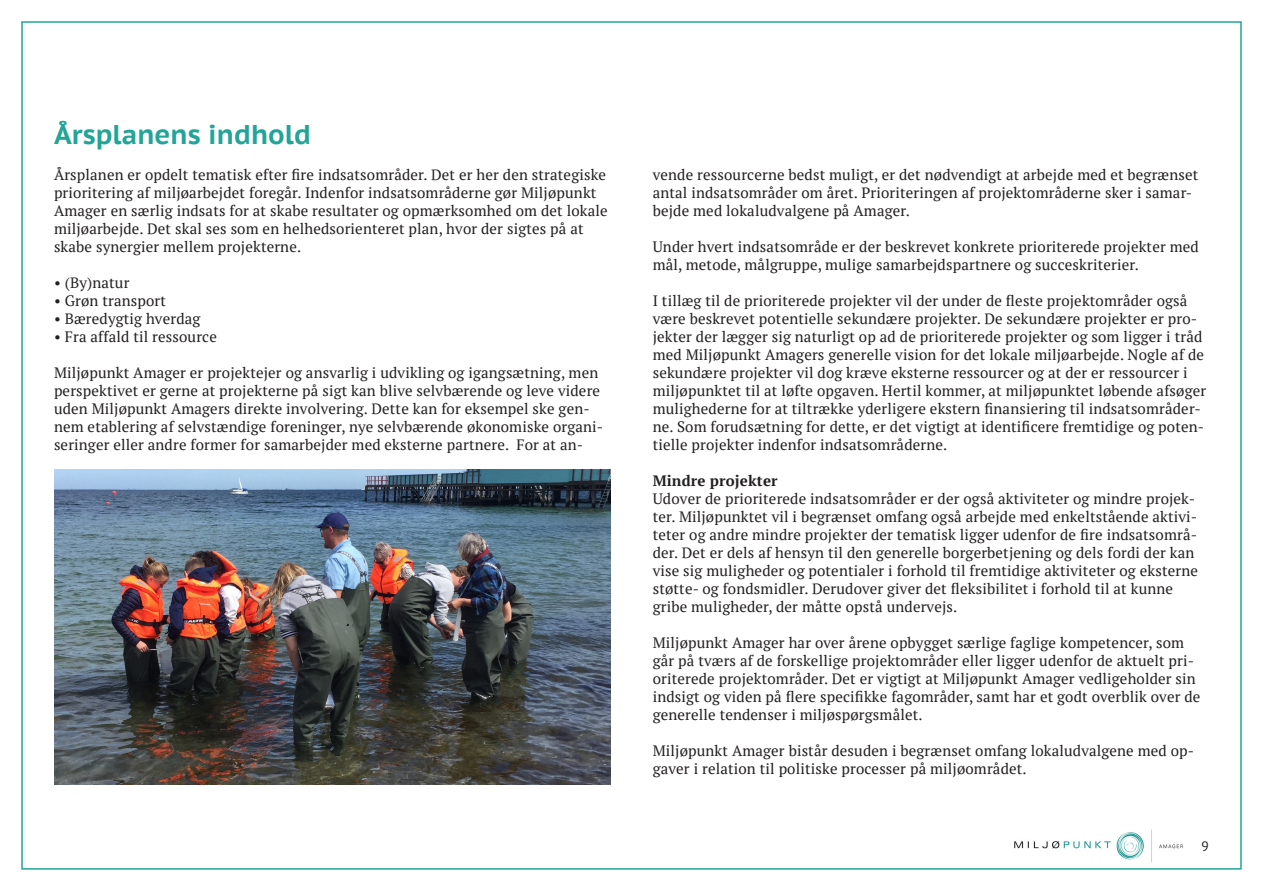
<style>
.page{position:relative;width:1263px;height:893px;background:#fff}
.page>*{position:absolute;margin:0;border:0;box-sizing:border-box;transform-origin:0 0}
.t1{font:700 27px "PT Sans Caption";color:#22a596}
.t2{font:15px/18px "PT Serif";letter-spacing:.01em;color:#231f20}
.t3{font:700 15px "PT Serif";letter-spacing:.01em;color:#231f20}
.t4{font:13.5px "PT Sans";color:#231f20}
</style>
<div class="page">
<img style="left:1014px;top:829px;width:169px;height:33px">
<img style="left:54px;top:469px;width:556px;height:315px">
<h1 class="t1" style="left:54px;top:121px;width:258px">Årsplanens indhold</h1>
<p class="t2" style="left:54px;top:166px;width:555px">Årsplanen er opdelt tematisk efter fire indsatsområder. Det er her den strategiske prioritering af miljøarbejdet foregår. Indenfor indsatsområderne gør Miljøpunkt Amager en særlig indsats for at skabe resultater og opmærksomhed om det lokale miljøarbejde. Det skal ses som en helhedsorienteret plan, hvor der sigtes på at skabe synergier mellem projekterne.</p>
<p class="t2" style="left:54px;top:274px;width:77px">• (By)natur</p>
<p class="t2" style="left:54px;top:292px;width:114px">• Grøn transport</p>
<p class="t2" style="left:54px;top:310px;width:148px">• Bæredygtig hverdag</p>
<p class="t2" style="left:54px;top:328px;width:164px">• Fra affald til ressource</p>
<p class="t2" style="left:54px;top:364px;width:551px">Miljøpunkt Amager er projektejer og ansvarlig i udvikling og igangsætning, men perspektivet er gerne at projekterne på sigt kan blive selvbærende og leve videre uden Miljøpunkt Amagers direkte involvering. Dette kan for eksempel ske gen&shy;nem etablering af selvstændige foreninger, nye selvbærende økonomiske organi&shy;seringer eller andre former for samarbejder med eksterne partnere. For at an-</p>
<p class="t2" style="left:653px;top:166px;width:547px">vende ressourcerne bedst muligt, er det nødvendigt at arbejde med et begrænset antal indsatsområder om året. Prioriteringen af projektområderne sker i samar&shy;bejde med lokaludvalgene på Amager.</p>
<p class="t2" style="left:653px;top:238px;width:548px">Under hvert indsatsområde er der beskrevet konkrete prioriterede projekter med mål, metode, målgruppe, mulige samarbejdspartnere og succeskriterier.</p>
<p class="t2" style="left:653px;top:291px;width:555px">I tillæg til de prioriterede projekter vil der under de fleste projektområder også være beskrevet potentielle sekundære projekter. De sekundære projekter er pro&shy;jekter der lægger sig naturligt op ad de prioriterede projekter og som ligger i tråd med Miljøpunkt Amagers generelle vision for det lokale miljøarbejde. Nogle af de sekundære projekter vil dog kræve eksterne ressourcer og at der er ressourcer i miljøpunktet til at løfte opgaven. Hertil kommer, at miljøpunktet løbende afsøger mulighederne for at tiltrække yderligere ekstern finansiering til indsatsområder&shy;ne. Som forudsætning for dette, er det vigtigt at identificere fremtidige og poten&shy;tielle projekter indenfor indsatsområderne.</p>
<p class="t3" style="left:653px;top:472px;width:127px">Mindre projekter</p>
<p class="t2" style="left:653px;top:490px;width:547px">Udover de prioriterede indsatsområder er der også aktiviteter og mindre projek&shy;ter. Miljøpunktet vil i begrænset omfang også arbejde med enkeltstående aktivi&shy;teter og andre mindre projekter der tematisk ligger udenfor de fire indsatsområ&shy;der. Det er dels af hensyn til den generelle borgerbetjening og dels fordi der kan vise sig muligheder og potentialer i forhold til fremtidige aktiviteter og eksterne støtte- og fondsmidler. Derudover giver det fleksibilitet i forhold til at kunne gribe muligheder, der måtte opstå undervejs.</p>
<p class="t2" style="left:653px;top:634px;width:549px">Miljøpunkt Amager har over årene opbygget særlige faglige kompetencer, som går på tværs af de forskellige projektområder eller ligger udenfor de aktuelt pri&shy;oriterede projektområder. Det er vigtigt at Miljøpunkt Amager vedligeholder sin indsigt og viden på flere specifikke fagområder, samt har et godt overblik over de generelle tendenser i miljøspørgsmålet.</p>
<p class="t2" style="left:653px;top:742px;width:543px">Miljøpunkt Amager bistår desuden i begrænset omfang lokaludvalgene med op&shy;gaver i relation til politiske processer på miljøområdet.</p>
<p class="t4" style="left:1201px;top:838px;width:9px">9</p>
</div>
